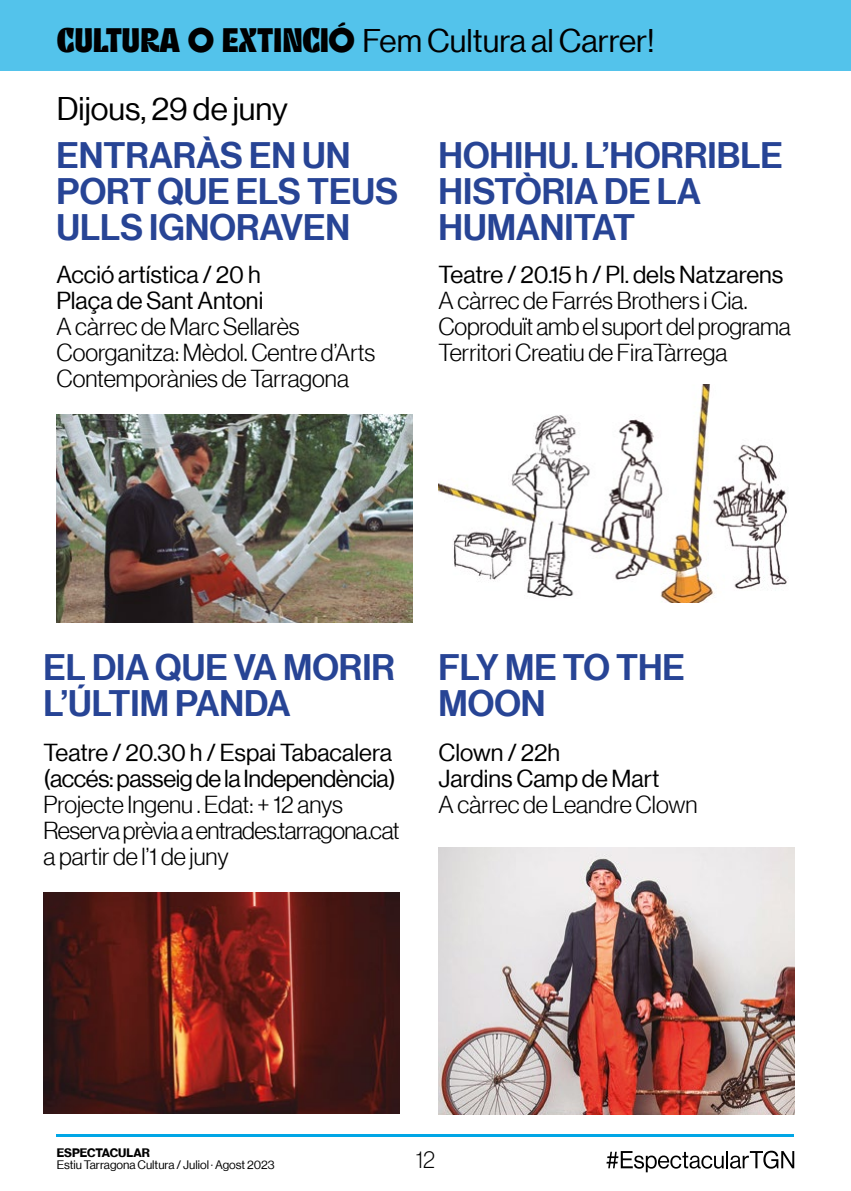
<style>
.page{position:relative;width:851px;height:1191px;background:#fff}
.page>*{position:absolute;margin:0;border:0;box-sizing:border-box;transform-origin:0 0}
.t1{font:36px/36px "Ppkcqg N Haas Grotesk DS Pro 65 Md";color:#274495}
.t2{font:32px/67.8px "Lgpqwp N Haas Grotesk DS Pro 55 Rg";color:#000}
.t3{font:24px/26px "Cvggbw N Haas Grotesk DS Pro 45 Lt";color:#000}
.t4{font:24px/26px "Lgpqwp N Haas Grotesk DS Pro 55 Rg";color:#000}
.t5{font:24px/26px "Lgpqwp N Haas Grotesk DS Pro 55 Rg";letter-spacing:-.02em;color:#000}
.t6{font:24px/26px "Cvggbw N Haas Grotesk DS Pro 45 Lt";letter-spacing:-.025em;color:#000}
.t7{font:24px "Xcfghv N Haas Grotesk DS Pro 35 X Lt";color:#000}
.t8{font:12px "Lgpqwp N Haas Grotesk DS Pro 55 Rg";color:#000}
.t9{font:12px "Kngwrm N Haas Grotesk DS Pro 75 Bd";color:#000}
.s1{font-family:"Krsqwv GLD Display";font-weight:900;font-size:34px}
</style>
<div class="page">
<div style="left:0;top:0;width:850px;height:70px;background:#53c3eb"></div>
<hr style="left:57px;top:1134px;width:737px;height:3px;background:#00a6e6">
<img style="left:56px;top:414px;width:356px;height:208px">
<img style="left:438px;top:385px;width:349px;height:217px">
<img style="left:44px;top:892px;width:355px;height:222px">
<img style="left:438px;top:847px;width:356px;height:267px">
<svg style="left:606px;top:1150px;width:188px;height:22px"></svg>
<h2 class="t2" style="left:57px;top:7px;width:599px"><span class="s1">CULTURA O EXTINCIÓ</span> Fem Cultura al Carrer!<br>Dijous, 29 de juny</h2>
<p class="t1" style="left:56px;top:138px;width:343px">ENTRARÀS EN UN<br>PORT QUE ELS TEUS<br>ULLS IGNORAVEN</p>
<p class="t4" style="left:56px;top:262px;width:208px">Acció artística / 20 h<br>Plaça de Sant Antoni</p>
<p class="t3" style="left:56px;top:314px;width:245px">A càrrec de Marc Sellarès</p>
<p class="t3" style="left:56px;top:340px;width:320px">Coorganitza: Mèdol. Centre d’Arts<br>Contemporànies de Tarragona</p>
<p class="t1" style="left:438px;top:138px;width:346px">HOHIHU. L’HORRIBLE<br>HISTÒRIA DE LA<br>HUMANITAT</p>
<p class="t4" style="left:438px;top:262px;width:346px">Teatre / 20.15 h / Pl. dels Natzarens</p>
<p class="t3" style="left:438px;top:288px;width:311px">A càrrec de Farrés Brothers i Cia.</p>
<p class="t3" style="left:438px;top:314px;width:353px">Coproduït amb el suport del programa<br>Territori Creatiu de FiraTàrrega</p>
<p class="t1" style="left:44px;top:650px;width:353px">EL DIA QUE VA MORIR<br>L’ÚLTIM PANDA</p>
<p class="t5" style="left:44px;top:740px;width:353px">Teatre / 20.30 h / Espai Tabacalera (accés: passeig de la Independència)</p>
<p class="t3" style="left:44px;top:792px;width:301px">Projecte Ingenu . Edat: + 12 anys</p>
<p class="t6" style="left:44px;top:818px;width:357px">Reserva prèvia a entrades.tarragona.cat a partir de l’1 de juny</p>
<p class="t1" style="left:438px;top:650px;width:248px">FLY ME TO THE<br>MOON</p>
<p class="t4" style="left:438px;top:740px;width:222px">Clown / 22h<br>Jardins Camp de Mart</p>
<p class="t3" style="left:438px;top:792px;width:260px">A càrrec de Leandre Clown</p>
<p class="t9" style="left:57px;top:1145px;width:94px">ESPECTACULAR</p>
<p class="t8" style="left:57px;top:1157px;width:219px">Estiu Tarragona Cultura / Juliol · Agost 2023</p>
<p class="t7" style="left:415px;top:1146px;width:21px">12</p>
</div>
